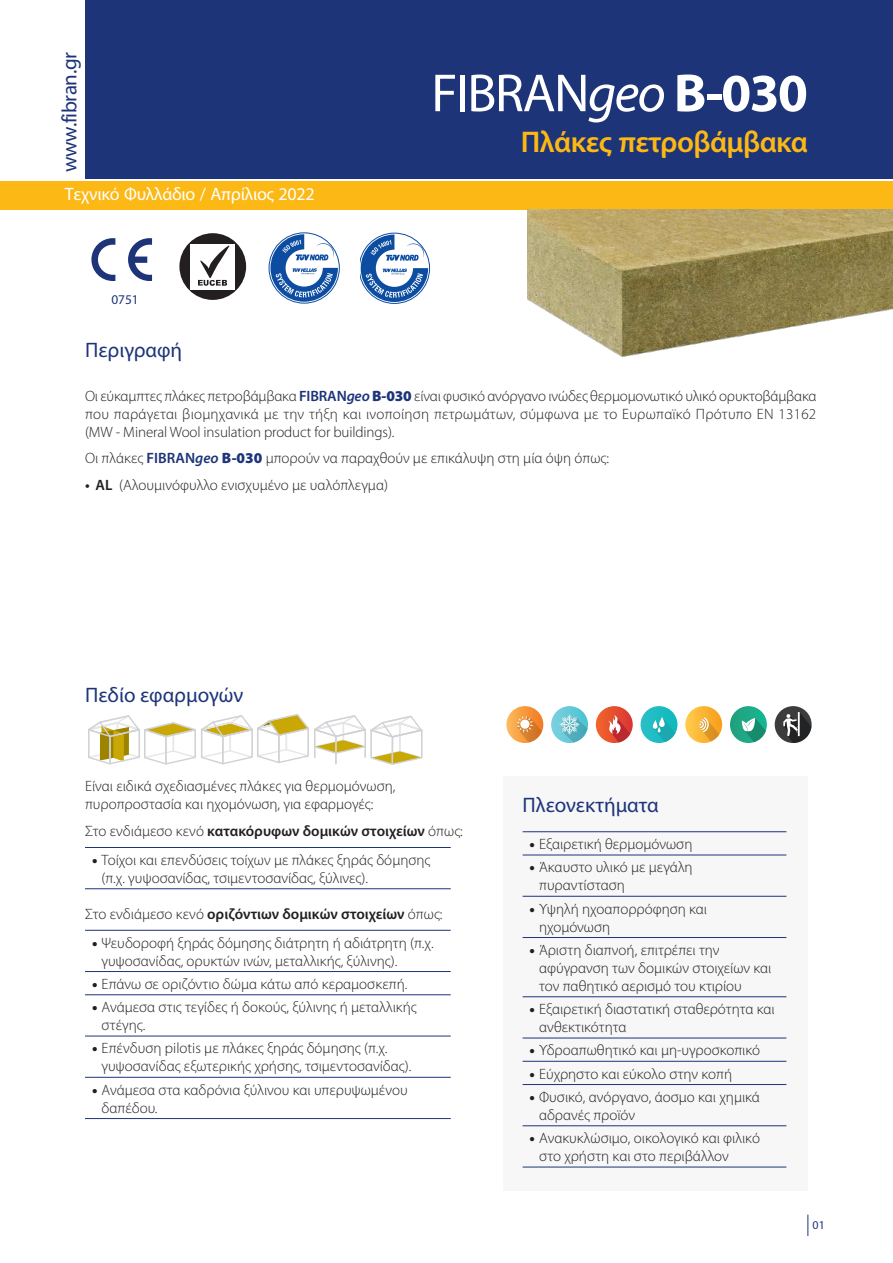
<style>
.page{position:relative;width:893px;height:1263px;background:#fff}
.page>*{position:absolute;margin:0;border:0;box-sizing:border-box;transform-origin:0 0}
.t1{font:54px "Myriad Pro";letter-spacing:-.03em;color:#fff}
.t2{font:600 30px "Myriad Pro";letter-spacing:-.02em;color:#fcb814}
.t3{font:21px "Myriad Pro";color:#1d3479}
.t4{font:21px "Myriad Pro";letter-spacing:-.02em;color:#1d3479}
.t5{font:18px "Myriad Pro";letter-spacing:-.015em;color:#fff}
.t6{font:300 15px/18px "Myriad Pro";color:#231f20}
.t7{font:600 15px "Myriad Pro";color:#231f20}
.t8{font:13.35px "Myriad Pro";color:#1d3479}
.t9{font:12.45px "Myriad Pro";letter-spacing:-.02em;color:#231f20}
.t10{font:12px "Myriad Pro";color:#1d3479}
.s1{font-style:italic}
.s2{font-weight:700}
.s3{font-weight:600;color:#1d3479}
.s4{font-weight:600;font-style:italic;color:#1d3479}
.s5{font-weight:900;color:#1d3479}
.s6{font-weight:600}
.s7{font-weight:300}
.s8{font-weight:900}
</style>
<div class="page">
<div style="left:504px;top:776px;width:304px;height:415px;background:#f7f7f8"></div>
<div style="left:85px;top:0;width:808px;height:179px;background:#1d3479"></div>
<div style="left:0;top:182px;width:893px;height:28px;background:#fcb814"></div>
<img style="left:527px;top:210px;width:366px;height:148px">
<svg style="left:641px;top:706px;width:36px;height:37px"></svg>
<svg style="left:653px;top:717px;width:22px;height:25px"></svg>
<svg style="left:659px;top:717px;width:6px;height:10px"></svg>
<svg style="left:685px;top:706px;width:37px;height:37px"></svg>
<svg style="left:699px;top:717px;width:20px;height:24px"></svg>
<svg style="left:730px;top:706px;width:37px;height:37px"></svg>
<svg style="left:742px;top:718px;width:24px;height:24px"></svg>
<svg style="left:596px;top:706px;width:37px;height:37px"></svg>
<svg style="left:608px;top:715px;width:22px;height:27px"></svg>
<div style="left:775px;top:706px;width:37px;height:37px;background:#3c3c3d;border-radius:50%"></div>
<svg style="left:783px;top:712px;width:28px;height:31px"></svg>
<svg style="left:506px;top:706px;width:37px;height:37px"></svg>
<svg style="left:516px;top:715px;width:26px;height:27px"></svg>
<svg style="left:551px;top:706px;width:37px;height:37px"></svg>
<hr style="left:85px;top:888px;width:366px;height:1px;background:#1d3479">
<hr style="left:85px;top:847px;width:366px;height:1px;background:#1d3479">
<hr style="left:85px;top:930px;width:366px;height:1px;background:#1d3479">
<hr style="left:85px;top:971px;width:366px;height:1px;background:#1d3479">
<hr style="left:85px;top:994px;width:366px;height:1px;background:#1d3479">
<hr style="left:85px;top:1036px;width:366px;height:1px;background:#1d3479">
<hr style="left:85px;top:1077px;width:366px;height:1px;background:#1d3479">
<hr style="left:85px;top:1118px;width:366px;height:1px;background:#1d3479">
<hr style="left:523px;top:831px;width:263px;height:1px;background:#1d3479">
<hr style="left:523px;top:855px;width:263px;height:1px;background:#1d3479">
<hr style="left:523px;top:896px;width:263px;height:1px;background:#1d3479">
<hr style="left:523px;top:937px;width:263px;height:1px;background:#1d3479">
<hr style="left:523px;top:996px;width:263px;height:1px;background:#1d3479">
<hr style="left:523px;top:1038px;width:263px;height:1px;background:#1d3479">
<hr style="left:523px;top:1061px;width:263px;height:1px;background:#1d3479">
<hr style="left:523px;top:1084px;width:263px;height:1px;background:#1d3479">
<hr style="left:523px;top:1125px;width:263px;height:1px;background:#1d3479">
<hr style="left:523px;top:1167px;width:263px;height:1px;background:#1d3479">
<svg style="left:807px;top:1215px;width:1px;height:21px"></svg>
<div style="left:179px;top:233px;width:67px;height:67px;background:#231f20;border-radius:50%"></div>
<div style="left:191px;top:244px;width:44px;height:45px;background:#fff"></div>
<svg style="left:198px;top:245px;width:32px;height:41px"></svg>
<svg style="left:91px;top:238px;width:24px;height:43px"></svg>
<svg style="left:128px;top:238px;width:24px;height:43px"></svg>
<svg style="left:360px;top:233px;width:70px;height:71px"></svg>
<svg style="left:270px;top:234px;width:68px;height:68px"></svg>
<svg style="left:88px;top:714px;width:335px;height:51px"></svg>
<h3 class="t4" style="left:57px;top:172px;width:121px;rotate:-90deg">www.fibran.gr</h3>
<p class="t5" style="left:65px;top:183px;width:251px">Τεχνικό Φυλλάδιο / Απρίλιος 2022</p>
<p class="t8" style="left:111px;top:292px;width:29px">0751</p>
<h3 class="t3" style="left:85px;top:337px;width:99px">Περιγραφή</h3>
<h1 class="t1" style="left:431px;top:60px;width:378px">FIBRAN<span class="s1">geo</span> <span class="s2">B-030</span></h1>
<h2 class="t2" style="left:521px;top:123px;width:288px">Πλάκες πετροβάμβακα</h2>
<p class="t6" style="left:85px;top:387px;width:733px;text-align:justify">Οι εύκαμπτες πλάκες πετροβάμβακα <span class="s3">FIBRAN</span><span class="s4">geo</span> <span class="s5">Β-030</span> είναι φυσικό ανόργανο ινώδες θερμομονωτικό υλικό ορυκτοβάμβακα που παράγεται βιομηχανικά με την τήξη και ινοποίηση πετρωμάτων, σύμφωνα με το Ευρωπαϊκό Πρότυπο EN 13162 (MW - Mineral Wool insulation product for buildings).</p>
<p class="t6" style="left:85px;top:450px;width:526px">Οι πλάκες <span class="s3">FIBRAN</span><span class="s4">geo</span> <span class="s5">Β-030</span> μπορούν να παραχθούν με επικάλυψη στη μία όψη όπως:</p>
<p class="t6" style="left:85px;top:476px;width:304px"><span class="s6">• AL</span> (Αλουμινόφυλλο ενισχυμένο με υαλόπλεγμα)</p>
<p class="t9" style="left:387px;top:395px;width:129px">FIBRAN<span class="s1">geo</span> TDS SYMBOLS</p>
<h3 class="t3" style="left:85px;top:682px;width:160px">Πεδίο εφαρμογών</h3>
<p class="t6" style="left:85px;top:777px;width:312px">Είναι ειδικά σχεδιασμένες πλάκες για θερμομόνωση, πυροπροστασία και ηχομόνωση, για εφαρμογές:</p>
<p class="t7" style="left:85px;top:821px;width:379px"><span class="s7">Στο ενδιάμεσο κενό</span> κατακόρυφων δομικών στοιχείων <span class="s7">όπως:</span></p>
<p class="t6" style="left:102px;top:851px;width:330px;text-indent:-10px"><span class="s8">•</span> Τοίχοι και επενδύσεις τοίχων με πλάκες ξηράς δόμησης (π.χ. γυψοσανίδας, τσιμεντοσανίδας, ξύλινες).</p>
<p class="t7" style="left:85px;top:904px;width:359px"><span class="s7">Στο ενδιάμεσο κενό</span> οριζόντιων δομικών στοιχείων <span class="s7">όπως:</span></p>
<p class="t6" style="left:102px;top:934px;width:334px;text-indent:-10px"><span class="s8">•</span> Ψευδοροφή ξηράς δόμησης διάτρητη ή αδιάτρητη (π.χ. γυψοσανίδας, ορυκτών ινών, μεταλλικής, ξύλινης).</p>
<p class="t6" style="left:92px;top:975px;width:317px"><span class="s8">•</span> Επάνω σε οριζόντιο δώμα κάτω από κεραμοσκεπή.</p>
<p class="t6" style="left:102px;top:998px;width:317px;text-indent:-10px"><span class="s8">•</span> Ανάμεσα στις τεγίδες ή δοκούς, ξύλινης ή μεταλλικής στέγης.</p>
<p class="t6" style="left:102px;top:1039px;width:311px;text-indent:-10px"><span class="s8">•</span> Επένδυση pilotis με πλάκες ξηράς δόμησης (π.χ. γυψοσανίδας εξωτερικής χρήσης, τσιμεντοσανίδας).</p>
<p class="t6" style="left:102px;top:1081px;width:308px;text-indent:-10px"><span class="s8">•</span> Ανάμεσα στα καδρόνια ξύλινου και υπερυψωμένου δαπέδου.</p>
<h3 class="t3" style="left:523px;top:792px;width:138px">Πλεονεκτήματα</h3>
<p class="t6" style="left:530px;top:835px;width:164px"><span class="s8">•</span> Εξαιρετική θερμομόνωση</p>
<p class="t6" style="left:539px;top:858px;width:155px;text-indent:-10px"><span class="s8">•</span> Άκαυστο υλικό με μεγάλη πυραντίσταση</p>
<p class="t6" style="left:539px;top:900px;width:169px;text-indent:-10px"><span class="s8">•</span> Υψηλή ηχοαπορρόφηση και ηχομόνωση</p>
<p class="t6" style="left:539px;top:941px;width:234px;text-indent:-10px"><span class="s8">•</span> Άριστη διαπνοή, επιτρέπει την αφύγρανση των δομικών στοιχείων και τον παθητικό αερισμό του κτιρίου</p>
<p class="t6" style="left:539px;top:1000px;width:237px;text-indent:-10px"><span class="s8">•</span> Εξαιρετική διαστατική σταθερότητα και ανθεκτικότητα</p>
<p class="t6" style="left:530px;top:1041px;width:232px"><span class="s8">•</span> Υδροαπωθητικό και μη-υγροσκοπικό</p>
<p class="t6" style="left:530px;top:1065px;width:204px"><span class="s8">•</span> Εύχρηστο και εύκολο στην κοπή</p>
<p class="t6" style="left:539px;top:1088px;width:222px;text-indent:-10px"><span class="s8">•</span> Φυσικό, ανόργανο, άοσμο και χημικά αδρανές προϊόν</p>
<p class="t6" style="left:539px;top:1129px;width:222px;text-indent:-10px"><span class="s8">•</span> Ανακυκλώσιμο, οικολογικό και φιλικό στο χρήστη και στο περιβάλλον</p>
<p class="t10" style="left:812px;top:1217px;width:14px">01</p>
</div>
